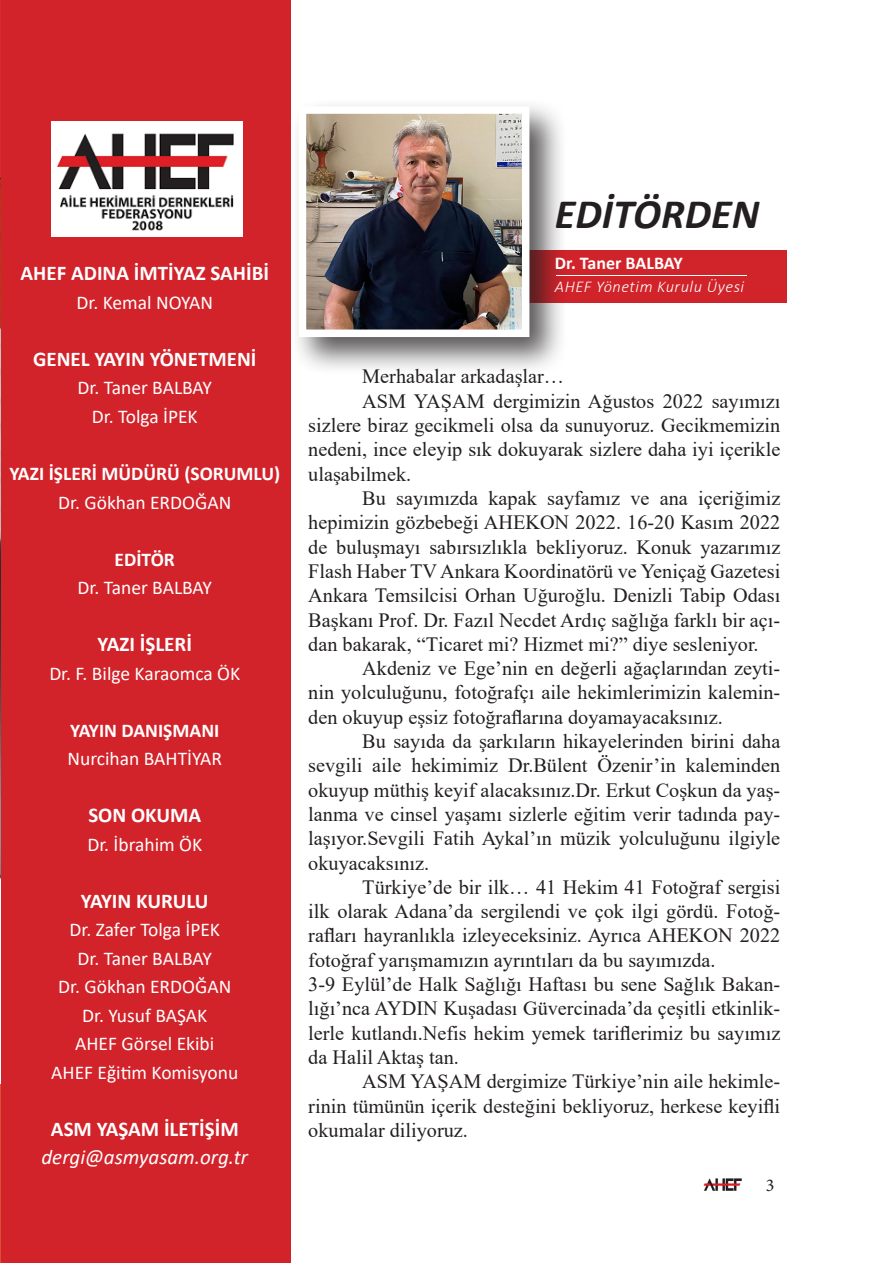
<style>
.page{position:relative;width:893px;height:1263px;background:#fff}
.page>*{position:absolute;margin:0;border:0;box-sizing:border-box;transform-origin:0 0}
.t1{font:italic 700 42px "Calibri";color:#231f20}
.t2{font:700 21px "Calibri";color:#fff}
.t3{font:italic 21px "Calibri";color:#fff}
.t4{font:20.25px/24.3px "Times New Roman";color:#231f20;text-align:justify}
.t5{font:19.5px/28.5px "Calibri";color:#fff;text-align:center}
.t6{font:700 19.5px/28.5px "Calibri";color:#fff;text-align:center}
.t7{font:700 18px "Calibri";color:#fff}
.t8{font:18px "Minion Pro";color:#231f20}
.t9{font:italic 300 16.5px "Calibri";letter-spacing:.03em;color:#fff}
.s1{font-weight:400}
</style>
<div class="page">
<img style="left:703px;top:1178px;width:39px;height:13px">
<div style="left:490px;top:250px;width:297px;height:53px;background:#d1232a"></div>
<div style="left:0;top:0;width:290px;height:1263px;background:#d2222a"></div>
<img style="left:51px;top:121px;width:191px;height:115px">
<div style="left:290px;top:97px;width:278px;height:279px;background:#231f20;opacity:.75"></div>
<img style="left:308px;top:115px;width:212px;height:213px">
<div style="left:299px;top:106px;width:230px;height:231px;border:8px solid #fff"></div>
<hr style="left:556px;top:275px;width:190px;height:1px;background:#fff">
<img style="left:0;top:179px;width:1px;height:905px">
<hr style="left:0;top:1084px;width:1px;height:179px;background:#d85030">
<p class="t2" style="left:20px;top:259px;width:250px">AHEF ADINA İMTİYAZ SAHİBİ</p>
<p class="t5" style="left:77px;top:288px;width:138px">Dr. Kemal NOYAN</p>
<p class="t2" style="left:33px;top:344px;width:225px">GENEL YAYIN YÖNETMENİ</p>
<p class="t5" style="left:78px;top:373px;width:136px">Dr. Taner BALBAY</p>
<p class="t5" style="left:92px;top:402px;width:107px">Dr. Tolga İPEK</p>
<p class="t6" style="left:9px;top:459px;width:272px">YAZI İŞLERİ MÜDÜRÜ (SORUMLU)<br><span class="s1">Dr. Gökhan ERDOĞAN</span></p>
<p class="t6" style="left:115px;top:544px;width:62px">EDİTÖR</p>
<p class="t5" style="left:78px;top:573px;width:136px">Dr. Taner BALBAY</p>
<p class="t2" style="left:98px;top:629px;width:96px">YAZI İŞLERİ</p>
<p class="t5" style="left:49px;top:658px;width:192px">Dr. F. Bilge Karaomca ÖK</p>
<p class="t6" style="left:70px;top:715px;width:151px">YAYIN DANIŞMANI</p>
<p class="t5" style="left:68px;top:744px;width:156px">Nurcihan BAHTİYAR</p>
<p class="t2" style="left:88px;top:800px;width:114px">SON OKUMA</p>
<p class="t5" style="left:87px;top:829px;width:116px">Dr. İbrahim ÖK</p>
<p class="t2" style="left:81px;top:886px;width:129px">YAYIN KURULU</p>
<p class="t5" style="left:51px;top:915px;width:189px">Dr. Zafer Tolga İPEK<br>Dr. Taner BALBAY<br>Dr. Gökhan ERDOĞAN<br>Dr. Yusuf BAŞAK<br>AHEF Görsel Ekibi<br>AHEF Eğitim Komisyonu</p>
<p class="t2" style="left:51px;top:1114px;width:189px">ASM YAŞAM İLETİŞİM</p>
<p class="t3" style="left:42px;top:1142px;width:208px">dergi@asmyasam.org.tr</p>
<p class="t1" style="left:555px;top:185px;width:206px">EDİTÖRDEN</p>
<p class="t7" style="left:555px;top:250px;width:129px">Dr. Taner BALBAY</p>
<p class="t9" style="left:555px;top:277px;width:191px">AHEF Yönetim Kurulu Üyesi</p>
<p class="t4" style="left:362px;top:364px;width:203px">Merhabalar arkadaşlar…</p>
<p class="t4" style="left:308px;top:388px;width:474px;text-indent:54px">ASM YAŞAM dergimizin Ağustos 2022 sayımızı sizlere biraz gecikmeli olsa da sunuyoruz. Gecikmemizin nedeni, ince eleyip sık dokuyarak sizlere daha iyi içerikle ulaşabilmek.</p>
<p class="t4" style="left:308px;top:485px;width:474px;text-indent:54px">Bu sayımızda kapak sayfamız ve ana içeriğimiz hepimizin gözbebeği AHEKON 2022. 16-20 Kasım 2022 de buluşmayı sabırsızlıkla bekliyoruz. Konuk yazarımız Flash Haber TV Ankara Koordinatörü ve Yeniçağ Gazetesi Ankara Temsilcisi Orhan Uğuroğlu. Denizli Tabip Odası Başkanı Prof. Dr. Fazıl Necdet Ardıç sağlığa farklı bir açı&shy;dan bakarak, “Ticaret mi? Hizmet mi?” diye sesleniyor.</p>
<p class="t4" style="left:308px;top:655px;width:473px;text-indent:54px">Akdeniz ve Ege’nin en değerli ağaçlarından zeyti&shy;nin yolculuğunu, fotoğrafçı aile hekimlerimizin kalemin&shy;den okuyup eşsiz fotoğraflarına doyamayacaksınız.</p>
<p class="t4" style="left:308px;top:728px;width:474px;text-indent:54px">Bu sayıda da şarkıların hikayelerinden birini daha sevgili aile hekimimiz Dr.Bülent Özenir’in kaleminden okuyup müthiş keyif alacaksınız.Dr. Erkut Coşkun da yaş&shy;lanma ve cinsel yaşamı sizlerle eğitim verir tadında pay&shy;laşıyor.Sevgili Fatih Aykal’ın müzik yolculuğunu ilgiyle okuyacaksınız.</p>
<p class="t4" style="left:308px;top:874px;width:473px;text-indent:54px">Türkiye’de bir ilk… 41 Hekim 41 Fotoğraf sergisi ilk olarak Adana’da sergilendi ve çok ilgi gördü. Fotoğ&shy;rafları hayranlıkla izleyeceksiniz. Ayrıca AHEKON 2022 fotoğraf yarışmamızın ayrıntıları da bu sayımızda.</p>
<p class="t4" style="left:308px;top:971px;width:474px">3-9 Eylül’de Halk Sağlığı Haftası bu sene Sağlık Bakan&shy;lığı’nca AYDIN Kuşadası Güvercinada’da çeşitli etkinlik&shy;lerle kutlandı.Nefis hekim yemek tariflerimiz bu sayımız da Halil Aktaş tan.</p>
<p class="t4" style="left:308px;top:1069px;width:473px;text-indent:54px">ASM YAŞAM dergimize Türkiye’nin aile hekimle&shy;rinin tümünün içerik desteğini bekliyoruz, herkese keyifli okumalar diliyoruz.</p>
<p class="t8" style="left:766px;top:1173px;width:10px">3</p>
</div>
